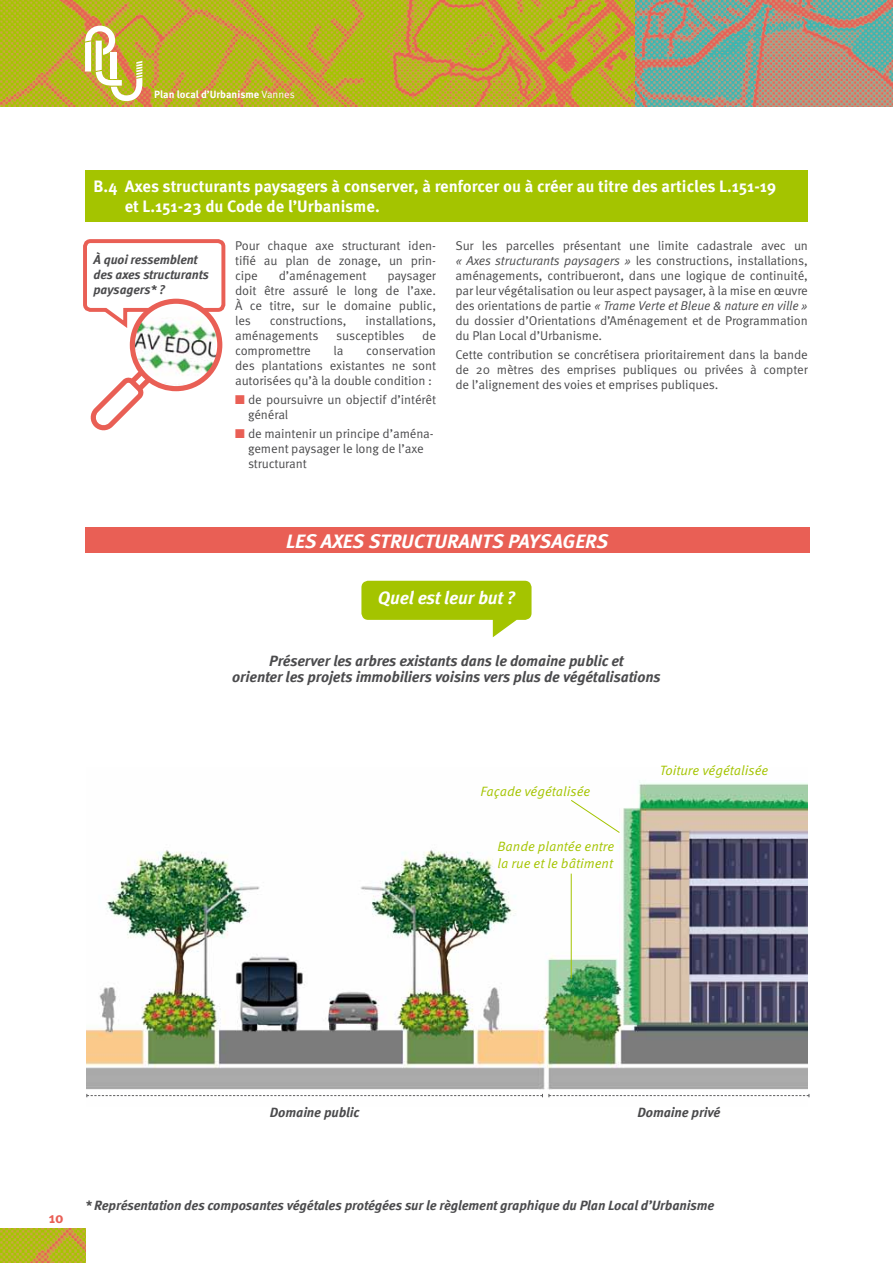
<style>
.page{position:relative;width:893px;height:1263px;background:#fff}
.page>*{position:absolute;margin:0;border:0;box-sizing:border-box;transform-origin:0 0}
.t1{font:italic 700 19.5px "Meta Pro";color:#fff}
.t2{font:italic 700 18px "Meta Pro";letter-spacing:-.015em;color:#fff}
.t3{font:700 16.5px/19.5px "Meta OT";color:#fff}
.t4{font:italic 700 15px/16.5px "Meta Pro";letter-spacing:-.01em;color:#4b4b4d;text-align:center}
.t5{font:700 15px "Meta OT";color:#e95f55}
.t6{font:italic 700 13.5px "Meta Pro";letter-spacing:-.01em;color:#4b4b4d}
.t7{font:13.5px/16.5px "Meta OT Norm Ita";color:#a4c400}
.t8{font:12.75px/15px "Meta OT Norm";letter-spacing:-.01em;color:#4b4b4d;text-align:justify}
.t9{font:12.75px "Meta OT Norm Ita";letter-spacing:-.01em;color:#4b4b4d}
.t10{font:italic 700 12.75px/14.7px "Meta Pro";letter-spacing:-.015em;color:#4b4b4d}
.t11{font:700 10.5px "Meta OT";color:#fff}
.s1{font-family:"Meta OT Norm";font-weight:400}
.s2{font-family:"Meta OT Norm Ita"}
.s3{font-family:"Meta OT Norm"}
.s4{color:#e95f55}
</style>
<div class="page">
<img style="left:0;top:0;width:635px;height:106px">
<img style="left:635px;top:0;width:258px;height:106px">
<svg style="left:85px;top:26px;width:57px;height:75px"></svg>
<svg style="left:361px;top:581px;width:170px;height:56px"></svg>
<img style="left:0;top:1229px;width:85px;height:34px">
<div style="left:85px;top:170px;width:723px;height:52px;background:#a4c400"></div>
<img style="left:86px;top:782px;width:722px;height:316px">
<svg style="left:86px;top:1094px;width:457px;height:3px"></svg>
<svg style="left:549px;top:1094px;width:261px;height:3px"></svg>
<svg style="left:570px;top:799px;width:50px;height:34px"></svg>
<hr style="left:571px;top:874px;width:1px;height:104px;background:#a4c400">
<div style="left:85px;top:527px;width:724px;height:26px;background:#e95f55"></div>
<svg style="left:83px;top:239px;width:143px;height:192px"></svg>
<p class="t11" style="left:154px;top:88px;width:142px">Plan local d’Urbanisme <span class="s1">Vannes</span></p>
<p class="t3" style="left:125px;top:177px;width:653px;text-indent:-31px">B.4 Axes structurants paysagers à conserver, à renforcer ou à créer au titre des articles L.151-19 et L.151-23 du Code de l’Urbanisme.</p>
<p class="t8" style="left:235px;top:238px;width:203px">Pour chaque axe structurant iden&shy;tifié au plan de zonage, un prin&shy;cipe</p>
<p class="t8" style="left:455px;top:238px;width:354px">Sur les parcelles présentant une limite cadastrale avec un <span class="s2">« Axes structurants paysagers »</span> les constructions, installations, aménagements, contribueront, dans une logique de continuité, par leur végétalisation ou leur aspect paysager, à la mise en œuvre</p>
<p class="t9" style="left:455px;top:298px;width:354px"><span class="s3">des orientations de partie</span> « Trame Verte et Bleue &amp; nature en ville »</p>
<p class="t8" style="left:455px;top:313px;width:354px">du dossier d’Orientations d’Aménagement et de Programmation du Plan Local d’Urbanisme.</p>
<p class="t8" style="left:455px;top:347px;width:354px">Cette contribution se concrétisera prioritairement dans la bande de 20 mètres des emprises publiques ou privées à compter de l’alignement des voies et emprises publiques.</p>
<p class="t10" style="left:94px;top:251px;width:117px">À quoi ressemblent des axes structurants paysagers* ?</p>
<p class="t8" style="left:279px;top:268px;width:90px">d’aménagement</p>
<p class="t8" style="left:235px;top:268px;width:203px;text-indent:152px">paysager doit être assuré le long de l’axe.<br>À ce titre, sur le domaine public, les</p>
<p class="t8" style="left:270px;top:313px;width:78px">constructions,</p>
<p class="t8" style="left:366px;top:313px;width:72px">installations,</p>
<p class="t8" style="left:235px;top:328px;width:85px">aménagements</p>
<p class="t8" style="left:336px;top:328px;width:70px">susceptibles</p>
<p class="t8" style="left:422px;top:328px;width:15px">de</p>
<p class="t8" style="left:235px;top:343px;width:77px">compromettre</p>
<p class="t8" style="left:334px;top:343px;width:11px">la</p>
<p class="t8" style="left:235px;top:343px;width:203px;text-indent:131px">conservation des plantations existantes ne sont autorisées qu’à la double condition :</p>
<p class="t8" style="left:248px;top:392px;width:190px;text-indent:-13px"><span class="s4">■</span> de poursuivre un objectif d’intérêt général</p>
<p class="t8" style="left:248px;top:427px;width:187px;text-align:left;text-indent:-13px"><span class="s4">■</span> de maintenir un principe d’aména&shy;gement paysager le long de l’axe structurant</p>
<h1 class="t1" style="left:286px;top:525px;width:107px">Les axes structura</h1>
<h1 class="t1" style="left:470px;top:525px;width:140px">nts pa ysagers</h1>
<h2 class="t2" style="left:378px;top:584px;width:139px">Quel est leur but ?</h2>
<p class="t4" style="left:232px;top:651px;width:430px">Préserver les arbres existants dans le domaine public et<br>orienter les projets immobiliers voisins vers plus de végétalisations</p>
<p class="t7" style="left:480px;top:783px;width:111px">Façade végétalisée</p>
<p class="t7" style="left:497px;top:838px;width:118px">Bande plantée entre la rue et le bâtiment</p>
<p class="t7" style="left:660px;top:762px;width:110px">Toiture végétalisée</p>
<p class="t6" style="left:270px;top:1102px;width:91px">Domaine public</p>
<p class="t6" style="left:637px;top:1102px;width:85px">Domaine privé</p>
<p class="t5" style="left:49px;top:1208px;width:16px">10</p>
<p class="t6" style="left:85px;top:1195px;width:631px">* Représentation des composantes végétales protégées sur le règlement graphique du Plan Local d’Urbanisme</p>
</div>
